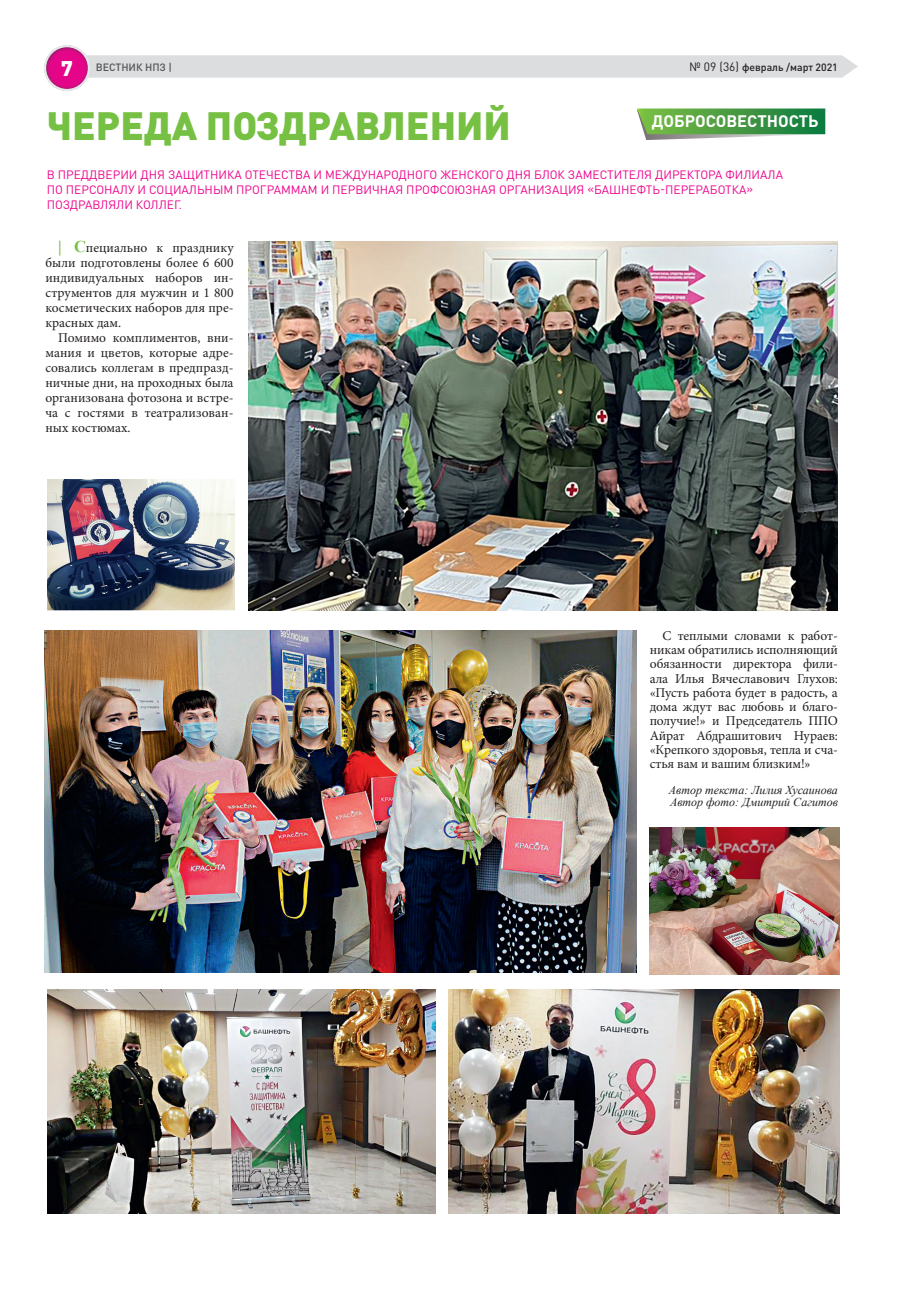
<style>
.page{position:relative;width:906px;height:1289px;background:#fff}
.page>*{position:absolute;margin:0;border:0;box-sizing:border-box;transform-origin:0 0}
.t1{font:900 39px "DIN Pro";color:#76c043}
.t2{font:700 16.5px "DIN Pro";color:#fff}
.t3{font:13.5px/15px "Minion Pro";color:#231f20;text-align:justify}
.t4{font:12px/15px "DIN Pro";color:#ed028c}
.t5{font:italic 12px/12px "Times New Roman";color:#231f20}
.t6{font:500 10.5px "DIN Pro";color:#231f20}
.t7{font:500 10.5px "DIN Pro";color:#545557}
.s1{font-weight:900;font-size:21px;color:#fff}
.s2{font-weight:400;font-size:12px}
.s3{font-family:"Times New Roman";font-weight:700;font-size:16.5px;color:#76c043}
</style>
<div class="page">
<svg style="left:44px;top:45px;width:814px;height:46px"></svg>
<img style="left:249px;top:241px;width:589px;height:369px">
<img style="left:47px;top:479px;width:188px;height:131px">
<svg style="left:637px;top:108px;width:189px;height:32px;background:#65a762"></svg>
<img style="left:44px;top:630px;width:593px;height:342px">
<img style="left:649px;top:827px;width:190px;height:147px">
<img style="left:449px;top:989px;width:390px;height:224px">
<img style="left:47px;top:989px;width:389px;height:224px">
<p class="t7" style="left:61px;top:60px;width:112px"><span class="s1">7</span> ВЕСТНИК НПЗ |</p>
<p class="t6" style="left:689px;top:60px;width:150px"><span class="s2">№ 09 (36)</span> февраль /март 2021</p>
<h1 class="t1" style="left:47px;top:100px;width:465px">ЧЕРЕДА ПОЗДРАВЛЕНИЙ</h1>
<p class="t2" style="left:652px;top:110px;width:168px">ДОБРОСОВЕСТНОСТЬ</p>
<p class="t4" style="left:47px;top:166px;width:737px">В ПРЕДДВЕРИИ ДНЯ ЗАЩИТНИКА ОТЕЧЕСТВА И МЕЖДУНАРОДНОГО ЖЕНСКОГО ДНЯ БЛОК ЗАМЕСТИТЕЛЯ ДИРЕКТОРА ФИЛИАЛА<br>ПО ПЕРСОНАЛУ И СОЦИАЛЬНЫМ ПРОГРАММАМ И ПЕРВИЧНАЯ ПРОФСОЮЗНАЯ ОРГАНИЗАЦИЯ «БАШНЕФТЬ-ПЕРЕРАБОТКА»<br>ПОЗДРАВЛЯЛИ КОЛЛЕГ.</p>
<p class="t3" style="left:45px;top:240px;width:190px;text-indent:13px"><span class="s3">| С</span>пециально к празднику были подготовлены более 6 600 индивидуальных наборов ин&shy;струментов для мужчин и 1 800 косметических наборов для пре&shy;красных дам.</p>
<p class="t3" style="left:45px;top:330px;width:190px;text-indent:13px">Помимо комплиментов, вни&shy;мания и цветов, которые адре&shy;совались коллегам в предпразд&shy;ничные дни, на проходных была организована фотозона и встре&shy;ча с гостями в театрализован&shy;ных костюмах.</p>
<p class="t3" style="left:649px;top:628px;width:190px;line-height:14.2px;text-indent:13px">С теплыми словами к работ&shy;никам обратились исполняющий обязанности директора фили&shy;ала Илья Вячеславович Глухов: «Пусть работа будет в радость, а дома ждут вас любовь и благо&shy;получие!» и Председатель ППО Айрат Абдрашитович Нураев: «Крепкого здоровья, тепла и сча&shy;стья вам и вашим близким!»</p>
<p class="t5" style="left:669px;top:784px;width:170px">Автор текста: Лилия Хусаинова<br>Автор фото: Дмитрий Сагитов</p>
</div>
